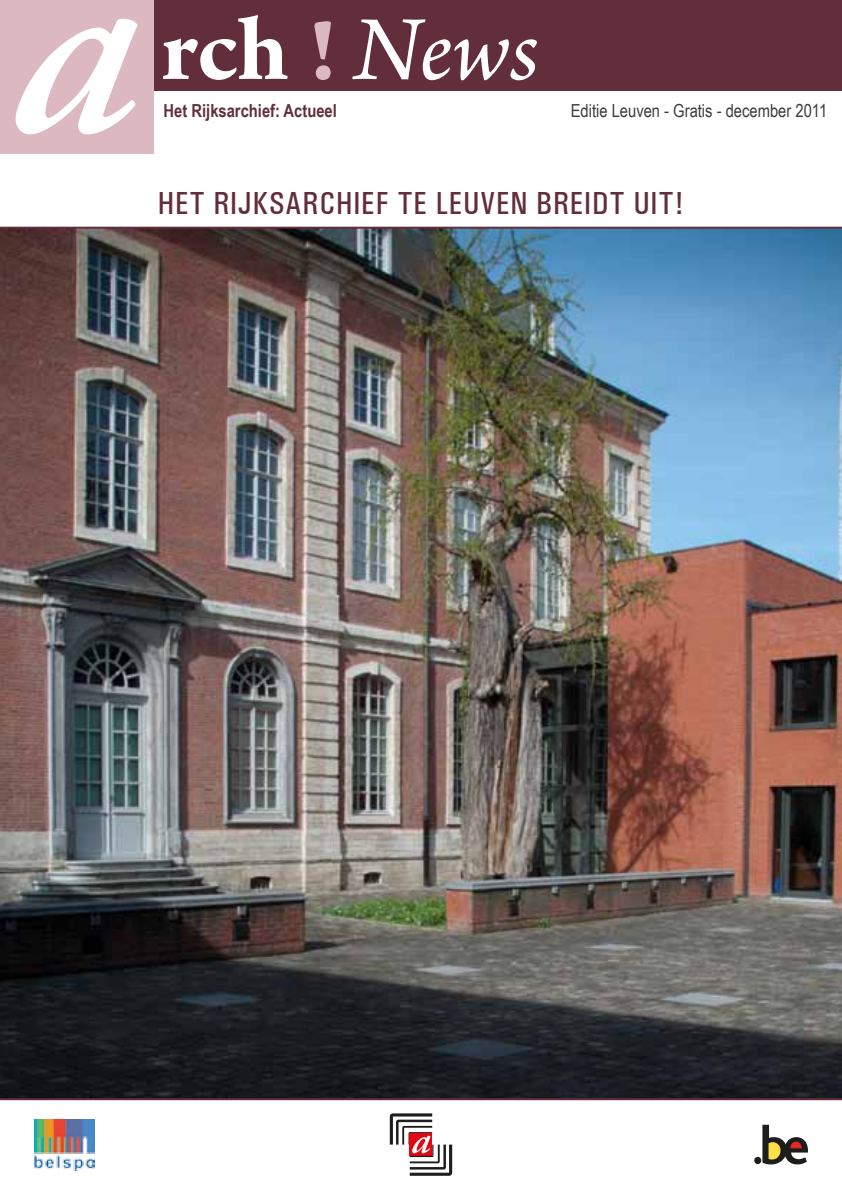
<style>
.page{position:relative;width:842px;height:1191px;background:#fff}
.page>*{position:absolute;margin:0;border:0;box-sizing:border-box;transform-origin:0 0}
.t1{font:italic 96px "Arno Pro";color:#fff}
.t2{font:500 condensed 32px "Univers";letter-spacing:.025em;color:#632e3b}
.t3{font:18px "Arial Narrow";color:#3c3c3b}
.t4{font:700 18px "Arial Narrow";color:#632e3b}
.s1{font-weight:700;font-style:normal}
.s2{font-weight:700;font-style:normal;color:#dcb9c0}
</style>
<div class="page">
<svg style="left:390px;top:1113px;width:62px;height:62px"></svg>
<div style="left:754px;top:1156px;width:7px;height:8px;background:#1d1d1b;border-radius:50%"></div>
<svg style="left:762px;top:1124px;width:46px;height:40px"></svg>
<img style="left:34px;top:1119px;width:61px;height:51px">
<img style="left:0;top:229px;width:842px;height:869px">
<div style="left:0;top:0;width:842px;height:91px;background:#632e3b"></div>
<div style="left:0;top:0;width:153px;height:153px;background:#dcb9c0"></div>
<hr style="left:0;top:227px;width:842px;height:2px;background:#632e3b">
<svg style="left:16px;top:19px;width:121px;height:115px"></svg>
<hr style="left:0;top:1098px;width:842px;height:2px;background:#632e3b">
<h1 class="t1" style="left:161px;top:-5px;width:379px"><span class="s1">rch</span> <span class="s2">!</span> News</h1>
<p class="t4" style="left:164px;top:97px;width:175px">Het Rijksarchief: Actueel</p>
<p class="t3" style="left:571px;top:97px;width:258px">Editie Leuven - Gratis - december 2011</p>
<p class="t2" style="left:158px;top:185px;width:528px">HET RIJKSARCHIEF TE LEUVEN BREIDT UIT!</p>
</div>
